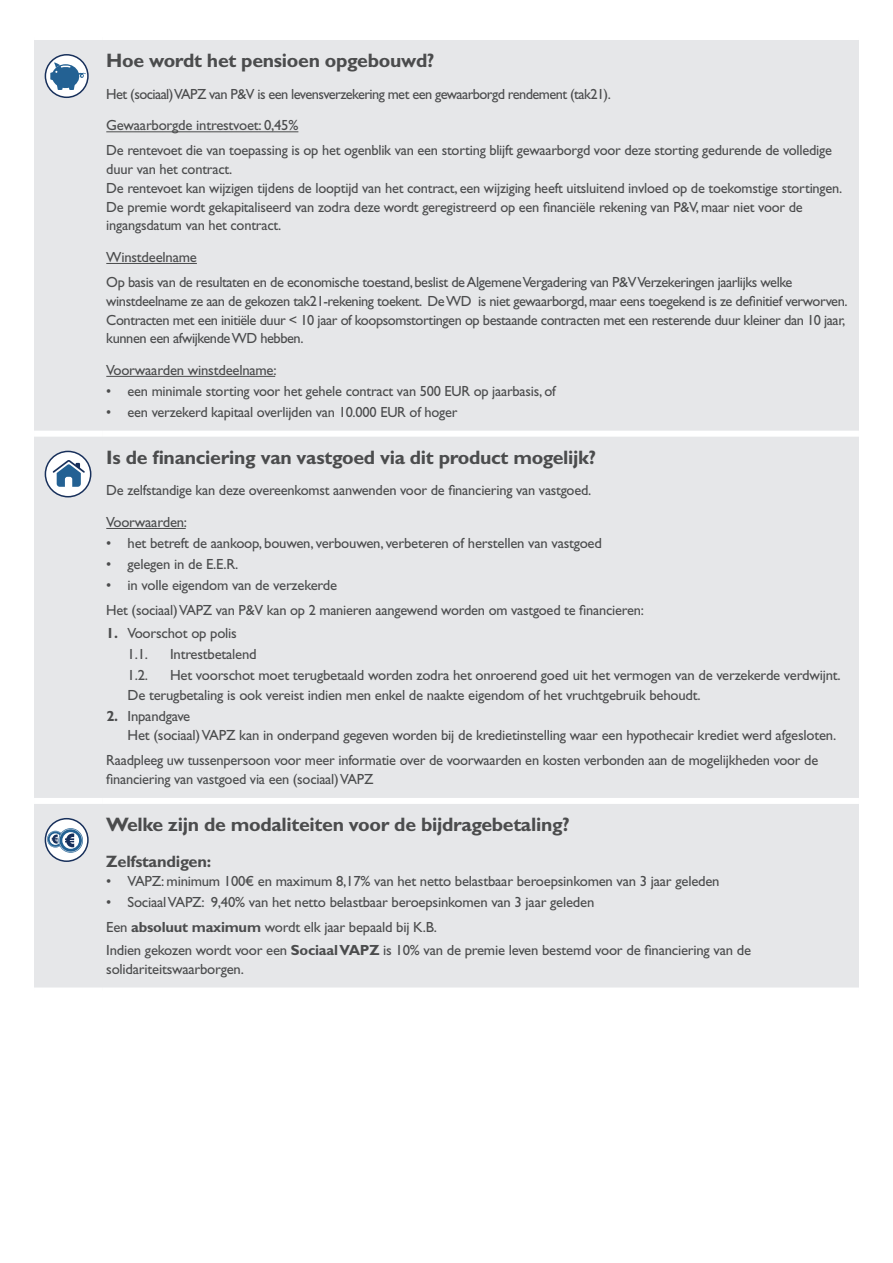
<style>
.page{position:relative;width:893px;height:1263px;background:#fff}
.page>*{position:absolute;margin:0;border:0;box-sizing:border-box;transform-origin:0 0}
.t1{font:700 19.5px "Gill Sans Std";letter-spacing:-.015em;color:#4b4c4d}
.t2{font:700 16.5px "Gill Sans Std";letter-spacing:-.015em;color:#4b4c4d}
.t3{font:14.7px/18.8px "Gill Sans Std";letter-spacing:-.015em;color:#4b4c4d}
.t4{font:14.7px/31.5px "Gill Sans Std";letter-spacing:-.04em;color:#4b4c4d}
.s1{font-weight:700}
</style>
<div class="page">
<div style="left:34px;top:40px;width:825px;height:947px;background:#e6e7e9"></div>
<div style="left:102px;top:431px;width:757px;height:6px;background:#fff"></div>
<div style="left:102px;top:798px;width:757px;height:6px;background:#fff"></div>
<div style="left:34px;top:431px;width:68px;height:6px;background:#fff"></div>
<div style="left:34px;top:798px;width:68px;height:6px;background:#fff"></div>
<svg style="left:45px;top:54px;width:44px;height:44px"></svg>
<hr style="left:106px;top:131px;width:192px;height:1px;background:#4b4c4d">
<hr style="left:106px;top:263px;width:91px;height:1px;background:#4b4c4d">
<hr style="left:106px;top:376px;width:169px;height:1px;background:#4b4c4d">
<svg style="left:45px;top:451px;width:46px;height:46px"></svg>
<hr style="left:106px;top:528px;width:80px;height:1px;background:#4b4c4d">
<svg style="left:45px;top:818px;width:44px;height:44px"></svg>
<h1 class="t1" style="left:106px;top:49px;width:330px">Hoe wordt het pensioen opgebouwd?</h1>
<p class="t4" style="left:106px;top:78px;width:506px">Het (sociaal) VAPZ van P&amp;V is een levensverzekering met een gewaarborgd rendement (tak21).<br>Gewaarborgde intrestvoet: 0,45%</p>
<p class="t3" style="left:106px;top:141px;width:738px">De rentevoet die van toepassing is op het ogenblik van een storting blijft gewaarborgd voor deze storting gedurende de volledige duur van het contract.<br>De rentevoet kan wijzigen tijdens de looptijd van het contract, een wijziging heeft uitsluitend invloed op de toekomstige stortingen.<br>De premie wordt gekapitaliseerd van zodra deze wordt geregistreerd op een financiële rekening van P&amp;V, maar niet voor de ingangsdatum van het contract.</p>
<p class="t3" style="left:106px;top:245px;width:687px;line-height:25.2px">Winstdeelname<br>Op basis van de resultaten en de economische toestand, beslist de Algemene Vergadering van P&amp;V Verzekeringen jaarlijks welke</p>
<p class="t3" style="left:106px;top:292px;width:743px">winstdeelname ze aan de gekozen tak21-rekening toekent. De WD is niet gewaarborgd, maar eens toegekend is ze definitief verworven.<br>Contracten met een initiële duur &lt; 10 jaar of koopsomstortingen op bestaande contracten met een resterende duur kleiner dan 10 jaar, kunnen een afwijkende WD hebben.</p>
<p class="t3" style="left:106px;top:361px;width:172px">Voorwaarden winstdeelname:</p>
<p class="t3" style="left:106px;top:381px;width:451px">• een minimale storting voor het gehele contract van 500 EUR op jaarbasis, of</p>
<p class="t3" style="left:106px;top:402px;width:353px">• een verzekerd kapitaal overlijden van 10.000 EUR of hoger</p>
<h1 class="t1" style="left:106px;top:446px;width:491px">Is de financiering van vastgoed via dit product mogelijk?</h1>
<p class="t3" style="left:106px;top:475px;width:486px;line-height:31.5px">De zelfstandige kan deze overeenkomst aanwenden voor de financiering van vastgoed.<br>Voorwaarden:</p>
<p class="t3" style="left:106px;top:534px;width:497px">• het betreft de aankoop, bouwen, verbouwen, verbeteren of herstellen van vastgoed</p>
<p class="t3" style="left:106px;top:554px;width:133px">• gelegen in de E.E.R.</p>
<p class="t3" style="left:106px;top:572px;width:539px;line-height:25.2px">• in volle eigendom van de verzekerde<br>Het (sociaal) VAPZ van P&amp;V kan op 2 manieren aangewend worden om vastgoed te financieren:</p>
<p class="t3" style="left:128px;top:622px;width:111px;line-height:20.9px;text-indent:-21px"><span class="s1">1.</span> Voorschot op polis<br>1.1.</p>
<p class="t3" style="left:170px;top:644px;width:88px">Intrestbetalend</p>
<p class="t3" style="left:128px;top:665px;width:22px">1.2.</p>
<p class="t3" style="left:128px;top:664px;width:715px;line-height:20.9px;text-indent:43px">Het voorschot moet terugbetaald worden zodra het onroerend goed uit het vermogen van de verzekerde verdwijnt.<br>De terugbetaling is ook vereist indien men enkel de naakte eigendom of het vruchtgebruik behoudt.</p>
<p class="t3" style="left:128px;top:707px;width:710px;text-indent:-21px"><span class="s1">2.</span> Inpandgave<br>Het (sociaal) VAPZ kan in onderpand gegeven worden bij de kredietinstelling waar een hypothecair krediet werd afgesloten.</p>
<p class="t3" style="left:106px;top:751px;width:713px">Raadpleeg uw tussenpersoon voor meer informatie over de voorwaarden en kosten verbonden aan de mogelijkheden voor de financiering van vastgoed via een (sociaal) VAPZ</p>
<h1 class="t1" style="left:106px;top:813px;width:465px">Welke zijn de modaliteiten voor de bijdragebetaling?</h1>
<p class="t2" style="left:106px;top:852px;width:106px">Zelfstandigen:</p>
<p class="t3" style="left:106px;top:871px;width:615px">• VAPZ: minimum 100€ en maximum 8,17% van het netto belastbaar beroepsinkomen van 3 jaar geleden</p>
<p class="t3" style="left:106px;top:889px;width:489px;line-height:25px">• Sociaal VAPZ: 9,40% van het netto belastbaar beroepsinkomen van 3 jaar geleden<br>Een <span class="s1">absoluut maximum</span> wordt elk jaar bepaald bij K.B.</p>
<p class="t3" style="left:106px;top:940px;width:646px">Indien gekozen wordt voor een <span class="s1">Sociaal VAPZ</span> is 10% van de premie leven bestemd voor de financiering van de solidariteitswaarborgen.</p>
</div>
